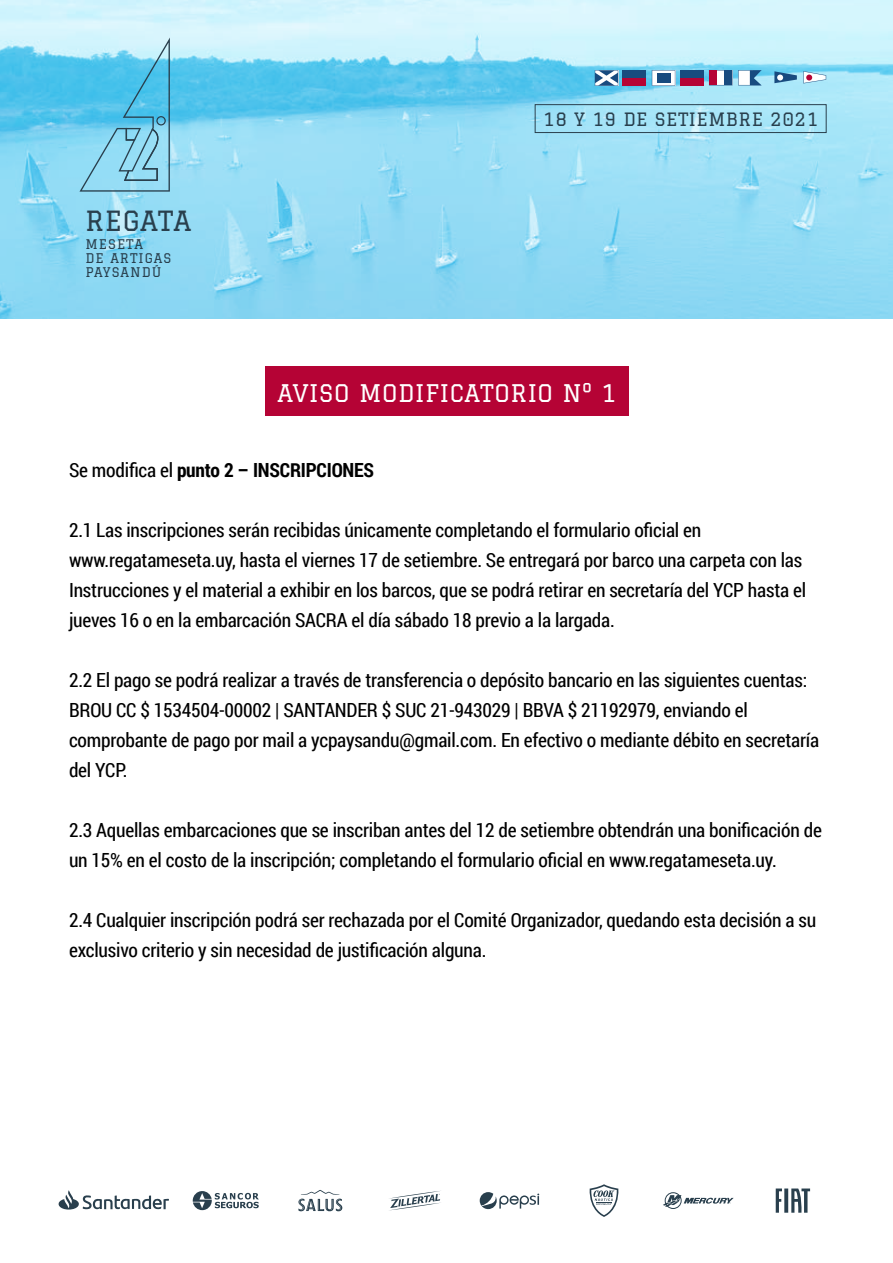
<style>
.page{position:relative;width:893px;height:1263px;background:#fff}
.page>*{position:absolute;margin:0;border:0;box-sizing:border-box;transform-origin:0 0}
.t1{font:27.15px "Graduate";letter-spacing:.025em;color:#293f4d}
.t2{font:23.7px "Graduate";letter-spacing:.025em;color:#fff}
.t3{font:19.5px/30px "Roboto Condensed";letter-spacing:-.01em;color:#000}
.t4{font:700 19.5px "Roboto Condensed";letter-spacing:-.01em;color:#000}
.t5{font:18px "Graduate";letter-spacing:.025em;color:#293f4d}
.t6{font:13.05px/14.1px "Graduate";letter-spacing:.075em;color:#293f4d}
.s1{font-weight:400}
</style>
<div class="page">
<svg style="left:0;top:0;width:893px;height:319px;background:#99def5"></svg>
<svg style="left:389px;top:1191px;width:52px;height:19px"></svg>
<svg style="left:480px;top:1192px;width:59px;height:17px"></svg>
<svg style="left:663px;top:1192px;width:71px;height:17px"></svg>
<svg style="left:776px;top:1188px;width:34px;height:25px"></svg>
<svg style="left:589px;top:1184px;width:30px;height:33px"></svg>
<svg style="left:193px;top:1191px;width:66px;height:19px"></svg>
<svg style="left:58px;top:1190px;width:111px;height:20px"></svg>
<svg style="left:298px;top:1190px;width:44px;height:21px"></svg>
<div style="left:265px;top:367px;width:363px;height:49px;background:#b50335"></div>
<svg style="left:79px;top:38px;width:91px;height:154px;background:#73c8e5"></svg>
<svg style="left:717px;top:70px;width:7px;height:15px"></svg>
<svg style="left:652px;top:70px;width:23px;height:16px"></svg>
<div style="left:623px;top:70px;width:23px;height:8px;background:#184b7f"></div>
<div style="left:623px;top:78px;width:23px;height:7px;background:#b50335"></div>
<div style="left:681px;top:78px;width:23px;height:7px;background:#b50335"></div>
<div style="left:681px;top:70px;width:23px;height:8px;background:#184b7f"></div>
<div style="left:709px;top:70px;width:8px;height:15px;background:#b50335"></div>
<div style="left:724px;top:70px;width:8px;height:15px;background:#184b7f"></div>
<div style="left:657px;top:73px;width:13px;height:9px;background:#184b7f"></div>
<svg style="left:738px;top:70px;width:24px;height:15px"></svg>
<svg style="left:774px;top:71px;width:23px;height:12px"></svg>
<svg style="left:803px;top:71px;width:23px;height:12px"></svg>
<svg style="left:595px;top:70px;width:23px;height:16px"></svg>
<div style="left:535px;top:104px;width:292px;height:29px;border:1px solid #293f4d"></div>
<h1 class="t1" style="left:85px;top:206px;width:108px">REGATA</h1>
<p class="t6" style="left:85px;top:237px;width:87px">MESETA<br>DE ARTIGAS<br>PAYSANDÚ</p>
<p class="t5" style="left:543px;top:109px;width:277px">18 Y 19 DE SETIEMBRE 2021</p>
<p class="t2" style="left:277px;top:379px;width:341px">AVISO MODIFICATORIO Nº 1</p>
<p class="t4" style="left:69px;top:456px;width:307px"><span class="s1">Se modifica el</span> punto 2 – INSCRIPCIONES</p>
<p class="t3" style="left:69px;top:514px;width:739px">2.1 Las inscripciones serán recibidas únicamente completando el formulario oficial en www.regatameseta.uy, hasta el viernes 17 de setiembre. Se entregará por barco una carpeta con las Instrucciones y el material a exhibir en los barcos, que se podrá retirar en secretaría del YCP hasta el jueves 16 o en la embarcación SACRA el día sábado 18 previo a la largada.</p>
<p class="t3" style="left:69px;top:664px;width:752px">2.2 El pago se podrá realizar a través de transferencia o depósito bancario en las siguientes cuentas:<br>BROU CC $ 1534504-00002 | SANTANDER $ SUC 21-943029 | BBVA $ 21192979, enviando el comprobante de pago por mail a ycpaysandu@gmail.com. En efectivo o mediante débito en secretaría del YCP.</p>
<p class="t3" style="left:69px;top:814px;width:754px">2.3 Aquellas embarcaciones que se inscriban antes del 12 de setiembre obtendrán una bonificación de un 15% en el costo de la inscripción; completando el formulario oficial en www.regatameseta.uy.</p>
<p class="t3" style="left:69px;top:904px;width:749px">2.4 Cualquier inscripción podrá ser rechazada por el Comité Organizador, quedando esta decisión a su exclusivo criterio y sin necesidad de justificación alguna.</p>
</div>
